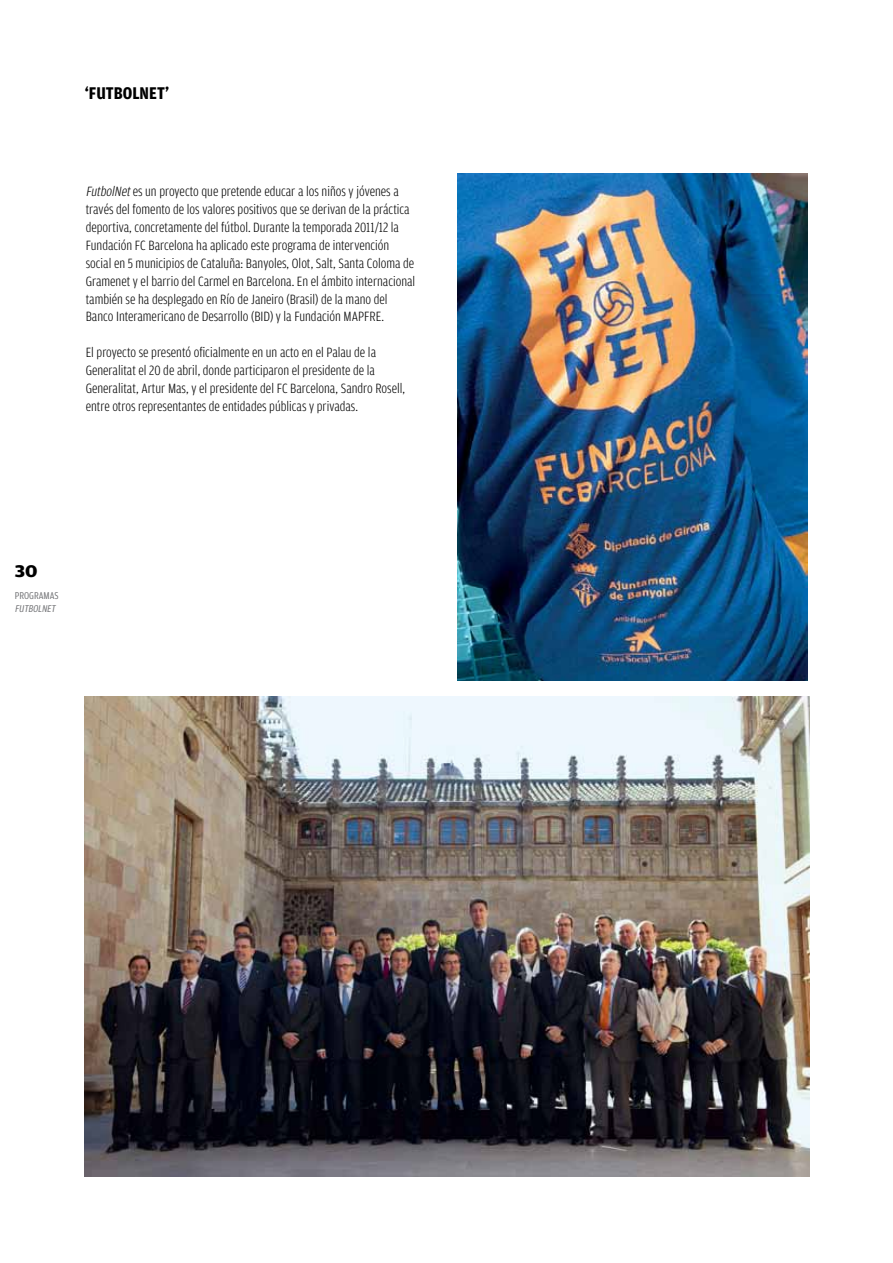
<style>
.page{position:relative;width:893px;height:1263px;background:#fff}
.page>*{position:absolute;margin:0;border:0;box-sizing:border-box;transform-origin:0 0}
.t1{font:700 18px "Amplitude Cond";color:#000}
.t2{font:700 18px "Amplitude Wide";color:#000}
.t3{font:300 14.25px/17.9px "Amplitude Cond";color:#000}
.t4{font:10.5px/13.2px "Amplitude Cond";color:#6d6e71}
.s1{font-style:italic}
</style>
<div class="page">
<img style="left:458px;top:173px;width:350px;height:507px">
<img style="left:85px;top:696px;width:725px;height:481px">
<p class="t1" style="left:85px;top:84px;width:86px">‘FUTBOLNET’</p>
<p class="t3" style="left:86px;top:183px;width:331px"><span class="s1">FutbolNet</span>es un proyecto que pretende educar a los niños y jóvenes a través del fomento de los valores positivos que se derivan de la práctica deportiva, concretamente del fútbol. Durante la temporada 2011/12 la Fundación FC Barcelona ha aplicado este programa de intervención social en 5 municipios de Cataluña: Banyoles, Olot, Salt, Santa Coloma de Gramenet y el barrio del Carmel en Barcelona. En el ámbito internacional también se ha desplegado en Río de Janeiro (Brasil) de la mano del Banco Interamericano de Desarrollo (BID) y la Fundación MAPFRE.</p>
<p class="t3" style="left:86px;top:344px;width:321px">El proyecto se presentó oficialmente en un acto en el Palau de la Generalitat el 20 de abril, donde participaron el presidente de la Generalitat, Artur Mas, y el presidente del FC Barcelona, Sandro Rosell, entre otros representantes de entidades públicas y privadas.</p>
<p class="t2" style="left:15px;top:561px;width:24px">30</p>
<p class="t4" style="left:15px;top:589px;width:45px">PROGRAMAS<br><span class="s1">FUTBOLNET</span></p>
</div>
